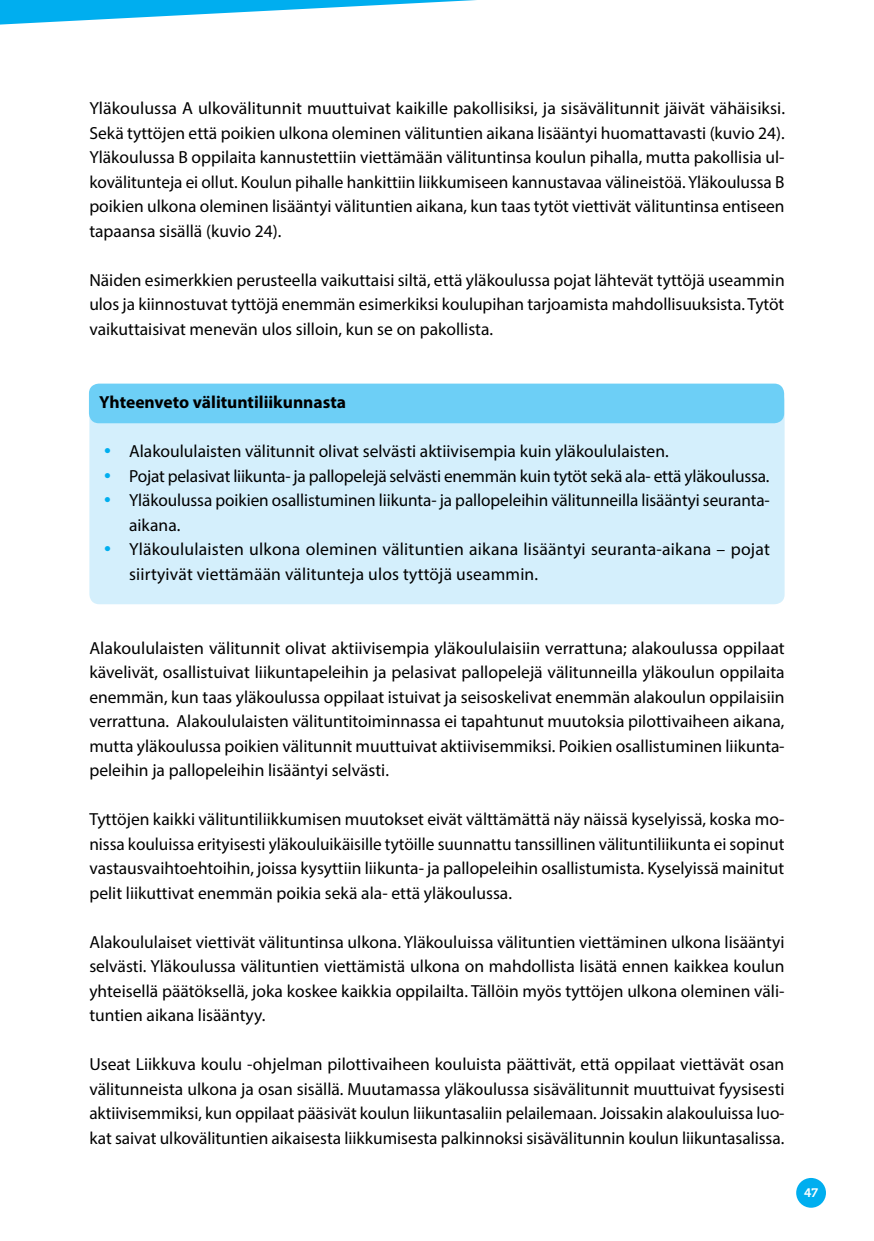
<style>
.page{position:relative;width:874px;height:1241px;background:#fff}
.page>*{position:absolute;margin:0;border:0;box-sizing:border-box;transform-origin:0 0}
.t1{font:17.5px/24.5px "Myriad Pro";color:#000;text-align:justify}
.t2{font:700 17.5px "Myriad Pro";color:#000}
.t3{font:12.25px "Museo 700";color:#fff}
.s1{font-size:24.5px;color:#00aeef}
</style>
<div class="page">
<div style="left:89px;top:390px;width:695px;height:214px;background:#d4effc;border-radius:10px"></div>
<div style="left:89px;top:383px;width:694px;height:40px;background:#6dcff6;border-radius:10px"></div>
<svg style="left:0;top:0;width:477px;height:25px"></svg>
<div style="left:795px;top:1177px;width:30px;height:30px;background:#00aeef;border-radius:50%"></div>
<p class="t1" style="left:89px;top:96px;width:696px">Yläkoulussa A ulkovälitunnit muuttuivat kaikille pakollisiksi, ja sisävälitunnit jäivät vähäisiksi.<br>Sekä tyttöjen että poikien ulkona oleminen välituntien aikana lisääntyi huomattavasti (kuvio 24).<br>Yläkoulussa B oppilaita kannustettiin viettämään välituntinsa koulun pihalla, mutta pakollisia ul&shy;kovälitunteja ei ollut. Koulun pihalle hankittiin liikkumiseen kannustavaa välineistöä. Yläkoulussa B poikien ulkona oleminen lisääntyi välituntien aikana, kun taas tytöt viettivät välituntinsa entiseen tapaansa sisällä (kuvio 24).</p>
<p class="t1" style="left:89px;top:267px;width:696px">Näiden esimerkkien perusteella vaikuttaisi siltä, että yläkoulussa pojat lähtevät tyttöjä useammin ulos ja kiinnostuvat tyttöjä enemmän esimerkiksi koulupihan tarjoamista mahdollisuuksista. Tytöt vaikuttaisivat menevän ulos silloin, kun se on pakollista.</p>
<p class="t2" style="left:99px;top:391px;width:248px">Yhteenveto välituntiliikunnasta</p>
<p class="t1" style="left:104px;top:439px;width:565px"><span class="s1">•</span> Alakoululaisten välitunnit olivat selvästi aktiivisempia kuin yläkoululaisten.</p>
<p class="t1" style="left:104px;top:463px;width:666px"><span class="s1">•</span> Pojat pelasivat liikunta- ja pallopelejä selvästi enemmän kuin tytöt sekä ala- että yläkoulussa.</p>
<p class="t1" style="left:129px;top:488px;width:642px;text-indent:-25px"><span class="s1">•</span> Yläkoulussa poikien osallistuminen liikunta- ja pallopeleihin välitunneilla lisääntyi seuranta&shy;aikana.</p>
<p class="t1" style="left:129px;top:537px;width:642px;text-indent:-25px"><span class="s1">•</span> Yläkoululaisten ulkona oleminen välituntien aikana lisääntyi seuranta-aikana – pojat siirtyivät viettämään välitunteja ulos tyttöjä useammin.</p>
<p class="t1" style="left:89px;top:635px;width:696px">Alakoululaisten välitunnit olivat aktiivisempia yläkoululaisiin verrattuna; alakoulussa oppilaat kävelivät, osallistuivat liikuntapeleihin ja pelasivat pallopelejä välitunneilla yläkoulun oppilaita enemmän, kun taas yläkoulussa oppilaat istuivat ja seisoskelivat enemmän alakoulun oppilaisiin verrattuna. Alakoululaisten välituntitoiminnassa ei tapahtunut muutoksia pilottivaiheen aikana, mutta yläkoulussa poikien välitunnit muuttuivat aktiivisemmiksi. Poikien osallistuminen liikunta&shy;peleihin ja pallopeleihin lisääntyi selvästi.</p>
<p class="t1" style="left:89px;top:806px;width:696px">Tyttöjen kaikki välituntiliikkumisen muutokset eivät välttämättä näy näissä kyselyissä, koska mo&shy;nissa kouluissa erityisesti yläkouluikäisille tytöille suunnattu tanssillinen välituntiliikunta ei sopinut vastausvaihtoehtoihin, joissa kysyttiin liikunta- ja pallopeleihin osallistumista. Kyselyissä mainitut pelit liikuttivat enemmän poikia sekä ala- että yläkoulussa.</p>
<p class="t1" style="left:89px;top:929px;width:696px">Alakoululaiset viettivät välituntinsa ulkona. Yläkouluissa välituntien viettäminen ulkona lisääntyi selvästi. Yläkoulussa välituntien viettämistä ulkona on mahdollista lisätä ennen kaikkea koulun yhteisellä päätöksellä, joka koskee kaikkia oppilailta. Tällöin myös tyttöjen ulkona oleminen väli&shy;tuntien aikana lisääntyy.</p>
<p class="t1" style="left:89px;top:1051px;width:696px">Useat Liikkuva koulu -ohjelman pilottivaiheen kouluista päättivät, että oppilaat viettävät osan välitunneista ulkona ja osan sisällä. Muutamassa yläkoulussa sisävälitunnit muuttuivat fyysisesti aktiivisemmiksi, kun oppilaat pääsivät koulun liikuntasaliin pelailemaan. Joissakin alakouluissa luo&shy;kat saivat ulkovälituntien aikaisesta liikkumisesta palkinnoksi sisävälitunnin koulun liikuntasalissa.</p>
<p class="t3" style="left:803px;top:1185px;width:15px">47</p>
</div>
